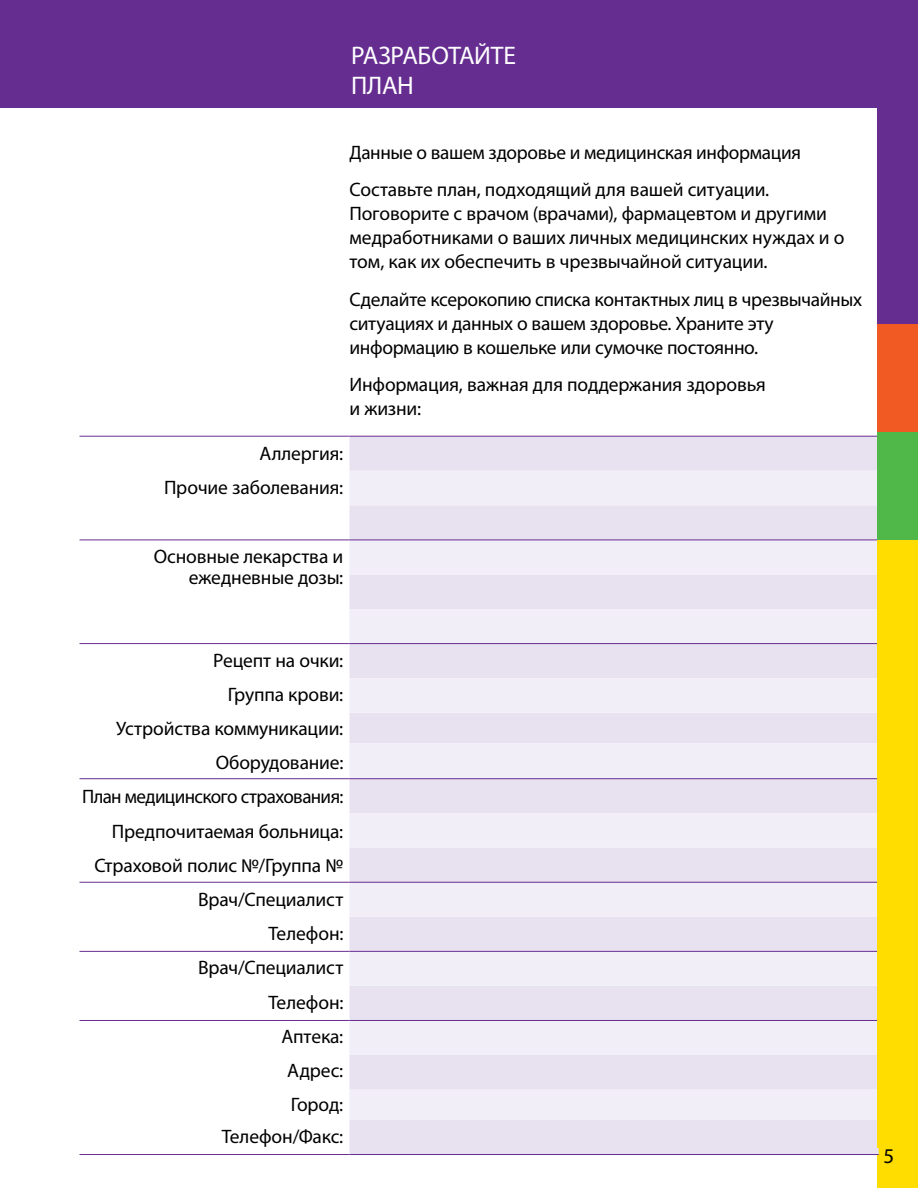
<style>
.page{position:relative;width:918px;height:1188px;background:#fff}
.page>*{position:absolute;margin:0;border:0;box-sizing:border-box;transform-origin:0 0}
.t1{font:25.5px/30px "Myriad Pro";letter-spacing:-.015em;color:#fff}
.t2{font:21px "Myriad Pro";color:#000}
.t3{font:19.5px/34.2px "Myriad Pro";letter-spacing:-.01em;color:#000}
</style>
<div class="page">
<div style="left:878px;top:0;width:40px;height:1188px;background:#fd0"></div>
<div style="left:350px;top:437px;width:529px;height:717px;background:#e7e1f0"></div>
<svg style="left:350px;top:471px;width:528px;height:649px;background:#ece7f3"></svg>
<hr style="left:80px;top:436px;width:270px;height:1px;background:#662d91">
<hr style="left:350px;top:436px;width:529px;height:1px;background:#662d91">
<hr style="left:80px;top:540px;width:270px;height:1px;background:#662d91">
<hr style="left:80px;top:882px;width:270px;height:1px;background:#662d91">
<hr style="left:350px;top:540px;width:529px;height:1px;background:#662d91">
<hr style="left:350px;top:643px;width:529px;height:1px;background:#662d91">
<hr style="left:350px;top:778px;width:529px;height:1px;background:#662d91">
<hr style="left:350px;top:882px;width:529px;height:1px;background:#662d91">
<hr style="left:80px;top:951px;width:270px;height:1px;background:#662d91">
<hr style="left:350px;top:951px;width:529px;height:1px;background:#662d91">
<hr style="left:80px;top:1020px;width:270px;height:1px;background:#662d91">
<hr style="left:350px;top:1020px;width:529px;height:1px;background:#662d91">
<hr style="left:80px;top:643px;width:270px;height:1px;background:#662d91">
<hr style="left:80px;top:778px;width:270px;height:1px;background:#662d91">
<hr style="left:80px;top:1154px;width:270px;height:1px;background:#662d91">
<hr style="left:350px;top:1154px;width:529px;height:1px;background:#662d91">
<div style="left:0;top:0;width:918px;height:108px;background:#662d91"></div>
<div style="left:878px;top:0;width:40px;height:324px;background:#662d91"></div>
<div style="left:878px;top:432px;width:40px;height:108px;background:#50b848"></div>
<div style="left:878px;top:324px;width:40px;height:108px;background:#f15a22"></div>
<div style="left:878px;top:540px;width:40px;height:364px;background:#fd0"></div>
<div style="left:878px;top:1026px;width:40px;height:122px;background:#fd0"></div>
<div style="left:878px;top:904px;width:40px;height:122px;background:#fd0"></div>
<h1 class="t1" style="left:351px;top:40px;width:167px">РАЗРАБОТАЙТЕ<br>ПЛАН</h1>
<p class="t3" style="left:350px;top:133px;width:453px;line-height:37.5px">Данные о вашем здоровье и медицинская информация<br>Составьте план, подходящий для вашей ситуации.</p>
<p class="t3" style="left:350px;top:201px;width:497px;line-height:24px">Поговорите с врачом (врачами), фармацевтом и другими медработниками о ваших личных медицинских нуждах и о том, как их обеспечить в чрезвычайной ситуации.</p>
<p class="t3" style="left:350px;top:287px;width:514px;line-height:24px">Сделайте ксерокопию списка контактных лиц в чрезвычайных ситуациях и данных о вашем здоровье. Храните эту информацию в кошельке или сумочке постоянно.</p>
<p class="t3" style="left:350px;top:372px;width:418px;line-height:24px">Информация, важная для поддержания здоровья и жизни:</p>
<p class="t3" style="left:164px;top:436px;width:181px;text-align:right">Аллергия:<br>Прочие заболевания:</p>
<p class="t3" style="left:154px;top:546px;width:191px;line-height:21px;text-align:right">Основные лекарства и ежедневные дозы:</p>
<p class="t3" style="left:82px;top:643px;width:263px;text-align:right">Рецепт на очки:<br>Группа крови:<br>Устройства коммуникации:<br>Оборудование:<br>План медицинского страхования:<br>Предпочитаемая больница:<br>Страховой полис №/Группа №<br>Врач/Специалист<br>Телефон:<br>Врач/Специалист<br>Телефон:<br>Аптека:<br>Адрес:<br>Город:</p>
<p class="t3" style="left:222px;top:1119px;width:123px">Телефон/Факс:</p>
<p class="t2" style="left:884px;top:1143px;width:12px">5</p>
</div>
